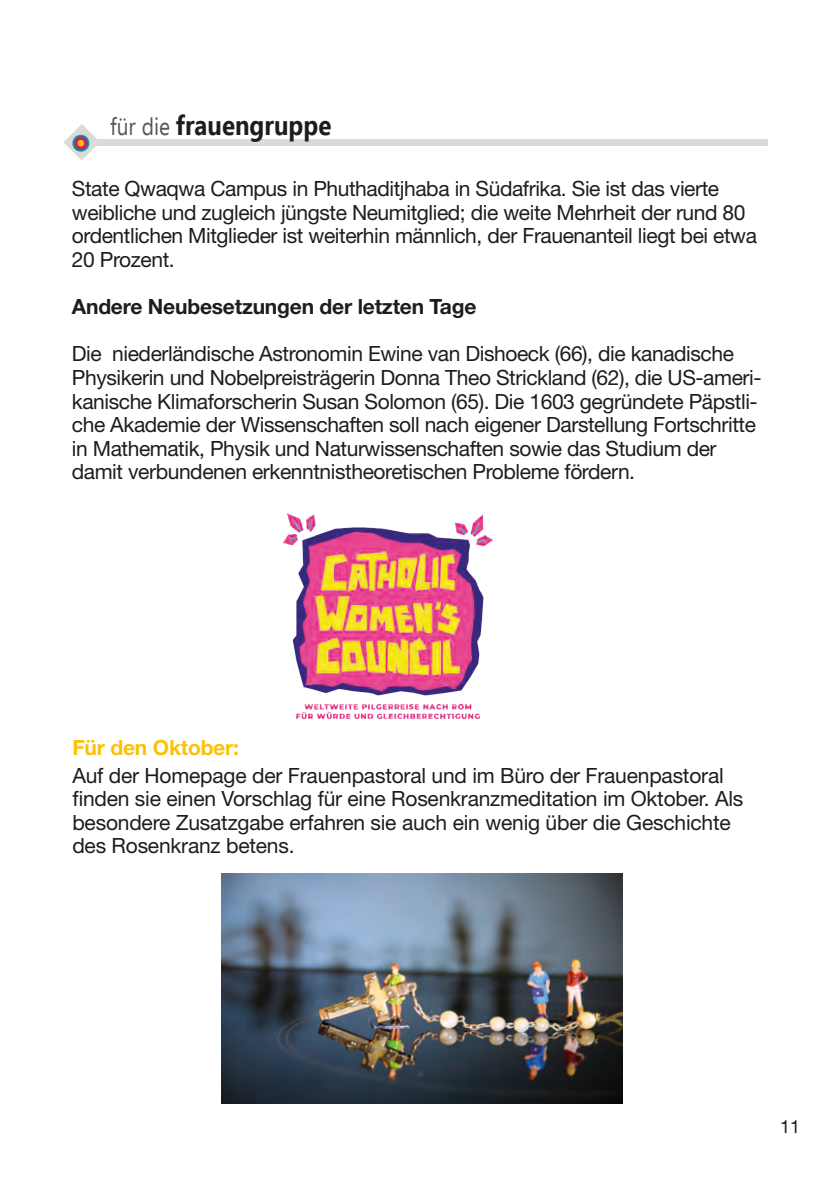
<style>
.page{position:relative;width:840px;height:1191px;background:#fff}
.page>*{position:absolute;margin:0;border:0;box-sizing:border-box;transform-origin:0 0}
.t1{font:700 27.6px "Ebrima";color:#1d1d1b;scale:.87 1}
.t2{font:21px/23.6px "Helvetica Neue LT";letter-spacing:-.02em;color:#1d1d1b}
.t3{font:700 21px "Helvetica Neue LT";letter-spacing:-.01em;color:#1d1d1b}
.t4{font:700 21px "Helvetica Neue LT";letter-spacing:-.01em;color:#fcc106}
.t5{font:18px "Helvetica Neue LT";color:#1d1d1b}
.s1{font-weight:400;font-size:24.2px;color:#575756}
</style>
<div class="page">
<img style="left:283px;top:513px;width:210px;height:207px">
<svg style="left:64px;top:124px;width:703px;height:36px"></svg>
<img style="left:221px;top:873px;width:401px;height:230px">
<p class="t1" style="left:110px;top:105px;width:256px"><span class="s1">für die</span> frauengruppe</p>
<p class="t2" style="left:72px;top:176px;width:686px">State Qwaqwa Campus in Phuthaditjhaba in Südafrika. Sie ist das vierte weibliche und zugleich jüngste Neumitglied; die weite Mehrheit der rund 80 ordentlichen Mitglieder ist weiterhin männlich, der Frauenanteil liegt bei etwa 20 Prozent.</p>
<p class="t3" style="left:72px;top:294px;width:406px">Andere Neubesetzungen der letzten Tage</p>
<p class="t2" style="left:72px;top:342px;width:690px">Die niederländische Astronomin Ewine van Dishoeck (66), die kanadische Physikerin und Nobelpreisträgerin Donna Theo Strickland (62), die US-ameri&shy;kanische Klimaforscherin Susan Solomon (65). Die 1603 gegründete Päpstli&shy;che Akademie der Wissenschaften soll nach eigener Darstellung Fortschritte in Mathematik, Physik und Naturwissenschaften sowie das Studium der damit verbundenen erkenntnistheoretischen Probleme fördern.</p>
<p class="t4" style="left:72px;top:734px;width:168px">Für den Oktober:</p>
<p class="t2" style="left:72px;top:763px;width:672px">Auf der Homepage der Frauenpastoral und im Büro der Frauenpastoral finden sie einen Vorschlag für eine Rosenkranzmeditation im Oktober. Als besondere Zusatzgabe erfahren sie auch ein wenig über die Geschichte des Rosenkranz betens.</p>
<p class="t5" style="left:779px;top:1116px;width:22px">11</p>
</div>
